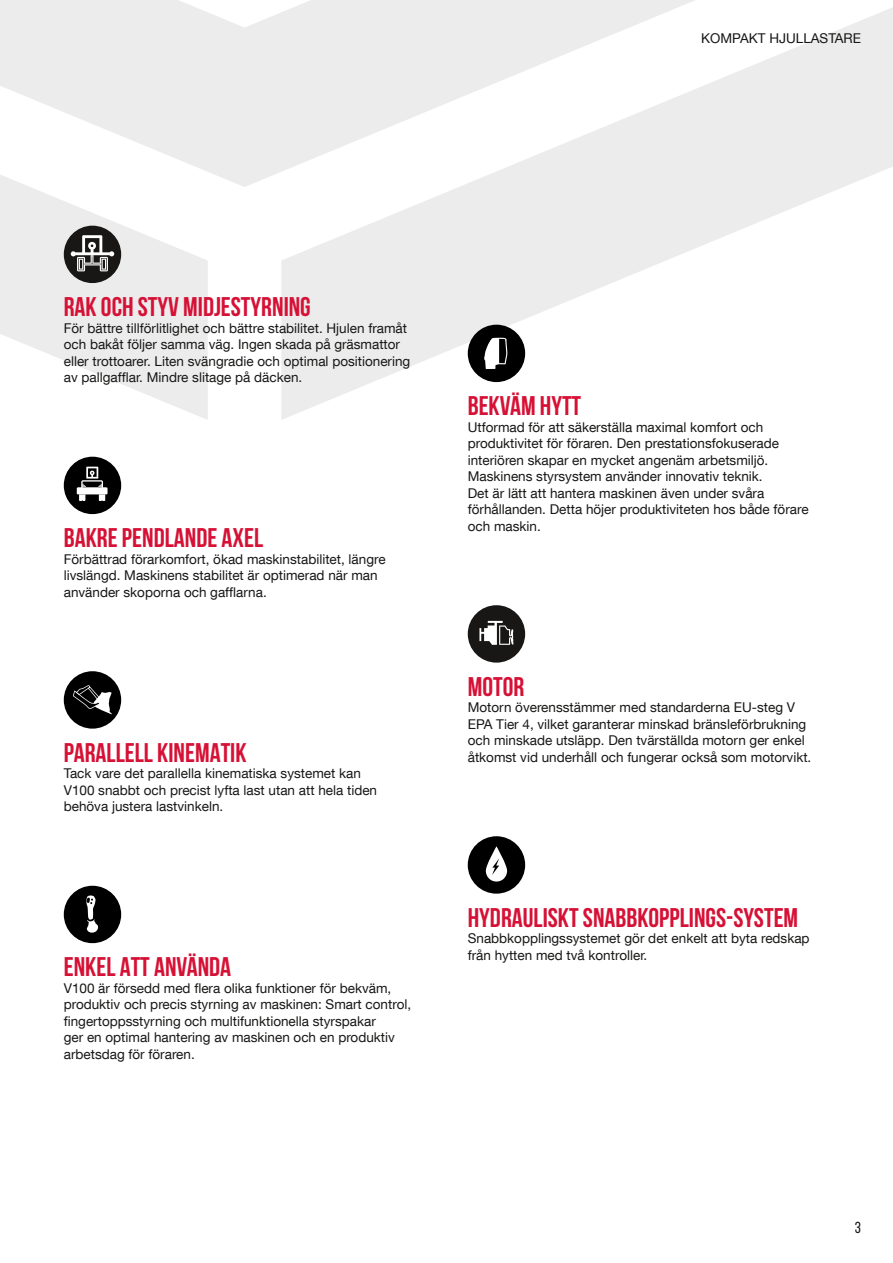
<style>
.page{position:relative;width:893px;height:1263px;background:#fff}
.page>*{position:absolute;margin:0;border:0;box-sizing:border-box;transform-origin:0 0}
.t1{font:700 27px "Bebas Neue";color:#d61136}
.t2{font:15.9px "Bebas Neue";color:#181716}
.t3{font:13.5px/16.5px "Helvetica Neue LT Com";color:#181716}
</style>
<div class="page">
<svg style="left:281px;top:7px;width:612px;height:413px"></svg>
<svg style="left:0;top:0;width:696px;height:187px;fill:#ececec"></svg>
<svg style="left:0;top:174px;width:208px;height:246px;fill:#ececec"></svg>
<div style="left:468px;top:325px;width:57px;height:57px;background:#000;border-radius:50%"></div>
<svg style="left:484px;top:338px;width:23px;height:31px"></svg>
<div style="left:468px;top:605px;width:57px;height:58px;background:#181716;border-radius:50%"></div>
<svg style="left:479px;top:621px;width:35px;height:24px"></svg>
<div style="left:468px;top:836px;width:57px;height:58px;background:#000;border-radius:50%"></div>
<svg style="left:486px;top:846px;width:21px;height:35px"></svg>
<img style="left:0;top:403px;width:40px;height:17px">
<div style="left:64px;top:226px;width:57px;height:57px;background:#181716;border-radius:50%"></div>
<svg style="left:71px;top:235px;width:43px;height:36px"></svg>
<div style="left:64px;top:457px;width:57px;height:57px;background:#000;border-radius:50%"></div>
<svg style="left:77px;top:467px;width:31px;height:34px"></svg>
<div style="left:64px;top:671px;width:57px;height:58px;background:#000;border-radius:50%"></div>
<svg style="left:73px;top:685px;width:39px;height:29px"></svg>
<div style="left:64px;top:886px;width:57px;height:57px;background:#000;border-radius:50%"></div>
<svg style="left:86px;top:895px;width:12px;height:38px"></svg>
<p class="t3" style="left:701px;top:29px;width:161px">KOMPAKT HJULLASTARE</p>
<h1 class="t1" style="left:64px;top:292px;width:249px">RAK OCH STYV MIDJESTYRNING</h1>
<p class="t3" style="left:64px;top:319px;width:348px">För bättre tillförlitlighet och bättre stabilitet. Hjulen framåt och bakåt följer samma väg. Ingen skada på gräsmattor eller trottoarer. Liten svängradie och optimal positionering av pallgafflar. Mindre slitage på däcken.</p>
<h1 class="t1" style="left:64px;top:523px;width:201px">BAKRE PENDLANDE AXEL</h1>
<p class="t3" style="left:64px;top:550px;width:323px">Förbättrad förarkomfort, ökad maskinstabilitet, längre livslängd. Maskinens stabilitet är optimerad när man använder skoporna och gafflarna.</p>
<h1 class="t1" style="left:64px;top:737px;width:184px">PARALLELL KINEMATIK</h1>
<p class="t3" style="left:64px;top:765px;width:315px">Tack vare det parallella kinematiska systemet kan<br>V100 snabbt och precist lyfta last utan att hela tiden behöva justera lastvinkeln.</p>
<h1 class="t1" style="left:64px;top:952px;width:169px">ENKEL ATT ANVÄNDA</h1>
<p class="t3" style="left:64px;top:979px;width:349px">V100 är försedd med flera olika funktioner för bekväm, produktiv och precis styrning av maskinen: Smart control, fingertoppsstyrning och multifunktionella styrspakar<br>ger en optimal hantering av maskinen och en produktiv arbetsdag för föraren.</p>
<h1 class="t1" style="left:468px;top:391px;width:115px">BEKVÄM HYTT</h1>
<p class="t3" style="left:468px;top:418px;width:342px">Utformad för att säkerställa maximal komfort och produktivitet för föraren. Den prestationsfokuserade interiören skapar en mycket angenäm arbetsmiljö.<br>Maskinens styrsystem använder innovativ teknik.<br>Det är lätt att hantera maskinen även under svåra förhållanden. Detta höjer produktiviteten hos både förare och maskin.</p>
<h1 class="t1" style="left:468px;top:671px;width:58px">MOTOR</h1>
<p class="t3" style="left:468px;top:699px;width:345px">Motorn överensstämmer med standarderna EU-steg V EPA Tier 4, vilket garanterar minskad bränsleförbrukning och minskade utsläpp. Den tvärställda motorn ger enkel åtkomst vid underhåll och fungerar också som motorvikt.</p>
<h1 class="t1" style="left:468px;top:902px;width:332px">HYDRAULISKT SNABBKOPPLINGS-SYSTEM</h1>
<p class="t3" style="left:468px;top:930px;width:343px">Snabbkopplingssystemet gör det enkelt att byta redskap från hytten med två kontroller.</p>
<p class="t2" style="left:855px;top:1219px;width:8px">3</p>
</div>
